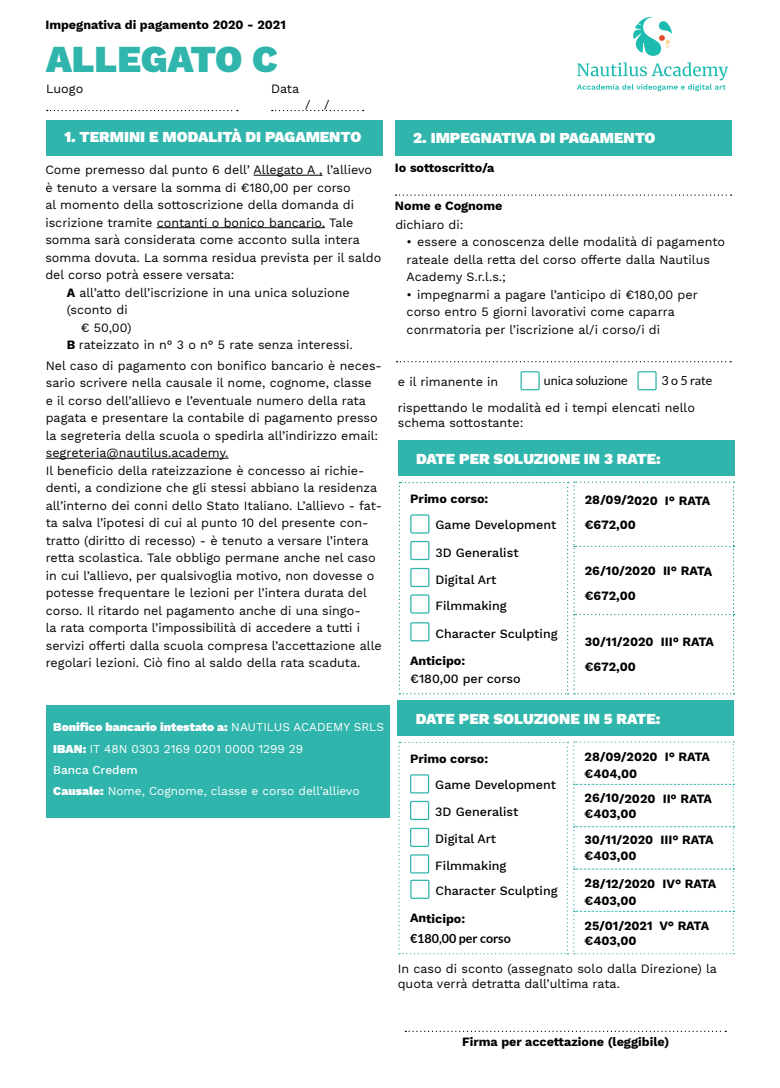
<style>
.page{position:relative;width:780px;height:1088px;background:#fff}
.page>*{position:absolute;margin:0;border:0;box-sizing:border-box;transform-origin:0 0}
.t1{font:900 37.5px "Work Sans";color:#2fb5ac}
.t2{font:900 15px "Work Sans";color:#fff}
.t3{font:12.5px/17.5px "Work Sans";color:#000}
.t4{font:700 12.5px "Work Sans";letter-spacing:-.005em;color:#000}
.t5{font:500 12.5px "Work Sans";color:#000}
.t6{font:12.5px "Lato";color:#000}
.t7{font:700 12.5px "Lato";color:#000}
.t8{font:11.88px/21.2px "Work Sans";color:#fff}
.s1{font-weight:700}
.s2{font-weight:900}
.s3{font-weight:500}
</style>
<div class="page">
<hr style="left:254px;top:175px;width:68px;height:1px;background:#000">
<hr style="left:157px;top:227px;width:168px;height:1px;background:#000">
<hr style="left:46px;top:458px;width:182px;height:1px;background:#000">
<svg style="left:47px;top:110px;width:191px;height:1px"></svg>
<svg style="left:272px;top:110px;width:91px;height:1px"></svg>
<div style="left:46px;top:705px;width:344px;height:113px;background:#30b5ac"></div>
<div style="left:46px;top:120px;width:336px;height:36px;background:#30b5ac"></div>
<div style="left:395px;top:120px;width:336px;height:36px;background:#30b5ac"></div>
<div style="left:398px;top:441px;width:336px;height:35px;background:#30b5ac"></div>
<div style="left:398px;top:701px;width:336px;height:35px;background:#30b5ac"></div>
<svg style="left:395px;top:194px;width:336px;height:2px"></svg>
<svg style="left:396px;top:361px;width:335px;height:1px"></svg>
<div style="left:520px;top:371px;width:19px;height:19px;border:1px solid #30b5ac"></div>
<div style="left:637px;top:371px;width:19px;height:19px;border:1px solid #30b5ac"></div>
<svg style="left:398px;top:741px;width:336px;height:213px"></svg>
<div style="left:410px;top:775px;width:18px;height:18px;background:#fff"></div>
<div style="left:410px;top:774px;width:19px;height:19px;border:1px solid #30b5ac"></div>
<div style="left:410px;top:828px;width:18px;height:18px;background:#fff"></div>
<div style="left:410px;top:828px;width:19px;height:19px;border:1px solid #30b5ac"></div>
<div style="left:410px;top:801px;width:18px;height:18px;background:#fff"></div>
<div style="left:410px;top:801px;width:19px;height:19px;border:1px solid #30b5ac"></div>
<div style="left:410px;top:855px;width:18px;height:18px;background:#fff"></div>
<div style="left:410px;top:854px;width:19px;height:19px;border:1px solid #30b5ac"></div>
<svg style="left:399px;top:481px;width:335px;height:213px"></svg>
<svg style="left:405px;top:1031px;width:321px;height:1px"></svg>
<div style="left:411px;top:623px;width:18px;height:18px;background:#fff"></div>
<div style="left:410px;top:622px;width:19px;height:19px;border:1px solid #30b5ac"></div>
<div style="left:411px;top:880px;width:18px;height:18px;background:#fff"></div>
<div style="left:410px;top:880px;width:19px;height:19px;border:1px solid #30b5ac"></div>
<svg style="left:577px;top:62px;width:151px;height:29px"></svg>
<svg style="left:633px;top:17px;width:39px;height:39px"></svg>
<p class="t4" style="left:45px;top:18px;width:242px">Impegnativa di pagamento 2020 - 2021</p>
<h1 class="t1" style="left:46px;top:38px;width:233px">ALLEGATO C</h1>
<p class="t3" style="left:46px;top:81px;width:39px">Luogo</p>
<p class="t3" style="left:271px;top:81px;width:30px">Data</p>
<p class="t6" style="left:305px;top:98px;width:25px">/ /</p>
<p class="t2" style="left:64px;top:129px;width:298px">1. TERMINI E MODALITÀ DI PAGAMENTO</p>
<p class="t2" style="left:413px;top:130px;width:244px">2. IMPEGNATIVA DI PAGAMENTO</p>
<p class="t3" style="left:45px;top:162px;width:328px">Come premesso dal punto 6 dell’ Allegato A , l’allievo</p>
<p class="t3" style="left:45px;top:179px;width:307px">è tenuto a versare la somma di €180,00 per corso</p>
<p class="t3" style="left:45px;top:197px;width:310px">al momento della sottoscrizione della domanda di</p>
<p class="t3" style="left:45px;top:214px;width:309px">iscrizione tramite contanti o bonico bancario. Tale</p>
<p class="t3" style="left:45px;top:232px;width:316px">somma sarà considerata come acconto sulla intera</p>
<p class="t3" style="left:45px;top:249px;width:337px">somma dovuta. La somma residua prevista per il saldo</p>
<p class="t3" style="left:45px;top:267px;width:191px">del corso potrà essere versata:</p>
<p class="t3" style="left:67px;top:284px;width:285px"><span class="s1">A</span> all’atto dell’iscrizione in una unica soluzione</p>
<p class="t3" style="left:67px;top:302px;width:63px">(sconto di</p>
<p class="t3" style="left:81px;top:319px;width:52px">€ 50,00)</p>
<p class="t3" style="left:67px;top:337px;width:288px"><span class="s1">B</span> rateizzato in n° 3 o n° 5 rate senza interessi.</p>
<p class="t3" style="left:46px;top:357px;width:338px">Nel caso di pagamento con bonifico bancario è neces&shy;sario scrivere nella causale il nome, cognome, classe e il corso dell’allievo e l’eventuale numero della rata pagata e presentare la contabile di pagamento presso la segreteria della scuola o spedirla all’indirizzo email: segreteria@nautilus.academy.<br>Il beneficio della rateizzazione è concesso ai richie&shy;denti, a condizione che gli stessi abbiano la residenza all’interno dei conni dello Stato Italiano. L’allievo - fat&shy;ta salva l’ipotesi di cui al punto 10 del presente con&shy;tratto (diritto di recesso) - è tenuto a versare l’intera retta scolastica. Tale obbligo permane anche nel caso in cui l’allievo, per qualsivoglia motivo, non dovesse o potesse frequentare le lezioni per l’intera durata del corso. Il ritardo nel pagamento anche di una singo-<br>la rata comporta l’impossibilità di accedere a tutti i servizi offerti dalla scuola compresa l’accettazione alle regolari lezioni. Ciò fino al saldo della rata scaduta.</p>
<p class="t8" style="left:53px;top:717px;width:332px"><span class="s2">Bonifico bancario intestato a:</span> NAUTILUS ACADEMY SRLS <span class="s2">IBAN:</span> IT 48N 0303 2169 0201 0000 1299 29<br><span class="s3">Banca Credem<br></span><span class="s2">Causale:</span> Nome, Cognome, classe e corso dell’allievo</p>
<p class="t4" style="left:395px;top:161px;width:101px">Io sottoscritto/a</p>
<p class="t4" style="left:395px;top:198px;width:109px">Nome e Cognome</p>
<p class="t3" style="left:395px;top:216px;width:70px">dichiaro di:</p>
<p class="t3" style="left:406px;top:234px;width:320px">• essere a conoscenza delle modalità di pagamento rateale della retta del corso offerte dalla Nautilus<br>Academy S.r.l.s.;</p>
<p class="t3" style="left:406px;top:286px;width:293px">• impegnarmi a pagare l’anticipo di €180,00 per corso entro 5 giorni lavorativi come caparra conrmatoria per l’iscrizione al/i corso/i di</p>
<p class="t3" style="left:398px;top:374px;width:102px">e il rimanente in</p>
<p class="t6" style="left:544px;top:374px;width:85px">unica soluzione</p>
<p class="t6" style="left:661px;top:374px;width:53px">3 o 5 rate</p>
<p class="t3" style="left:398px;top:400px;width:299px;line-height:15px">rispettando le modalità ed i tempi elencati nello schema sottostante:</p>
<p class="t2" style="left:416px;top:450px;width:246px">DATE PER SOLUZIONE IN 3 RATE:</p>
<p class="t4" style="left:410px;top:492px;width:80px">Primo corso:</p>
<p class="t5" style="left:435px;top:517px;width:122px">Game Development</p>
<p class="t5" style="left:435px;top:545px;width:85px">3D Generalist</p>
<p class="t5" style="left:435px;top:572px;width:62px">Digital Art</p>
<p class="t5" style="left:435px;top:598px;width:73px">Filmmaking</p>
<p class="t5" style="left:435px;top:626px;width:124px">Character Sculpting</p>
<p class="t4" style="left:410px;top:653px;width:57px">Anticipo:</p>
<p class="t5" style="left:410px;top:671px;width:112px">€180,00 per corso</p>
<p class="t4" style="left:584px;top:493px;width:127px">28/09/2020 I° RATA</p>
<p class="t4" style="left:584px;top:518px;width:52px">€672,00</p>
<p class="t4" style="left:585px;top:564px;width:129px">26/10/2020 II° RATA</p>
<p class="t4" style="left:585px;top:588px;width:52px">€672,00</p>
<p class="t4" style="left:585px;top:634px;width:131px">30/11/2020 III° RATA</p>
<p class="t4" style="left:585px;top:659px;width:52px">€672,00</p>
<p class="t2" style="left:416px;top:710px;width:246px">DATE PER SOLUZIONE IN 5 RATE:</p>
<p class="t4" style="left:410px;top:752px;width:80px">Primo corso:</p>
<p class="t5" style="left:435px;top:777px;width:122px">Game Development</p>
<p class="t5" style="left:435px;top:805px;width:85px">3D Generalist</p>
<p class="t5" style="left:435px;top:832px;width:62px">Digital Art</p>
<p class="t5" style="left:435px;top:858px;width:73px">Filmmaking</p>
<p class="t5" style="left:435px;top:884px;width:124px">Character Sculpting</p>
<p class="t4" style="left:410px;top:911px;width:57px">Anticipo:</p>
<p class="t7" style="left:410px;top:931px;width:102px">€180,00 per corso</p>
<p class="t4" style="left:584px;top:749px;width:127px">28/09/2020 I° RATA</p>
<p class="t4" style="left:584px;top:766px;width:54px">€404,00</p>
<p class="t4" style="left:584px;top:791px;width:129px">26/10/2020 II° RATA</p>
<p class="t4" style="left:584px;top:806px;width:53px">€403,00</p>
<p class="t4" style="left:584px;top:833px;width:131px">30/11/2020 III° RATA</p>
<p class="t4" style="left:584px;top:849px;width:53px">€403,00</p>
<p class="t4" style="left:584px;top:876px;width:133px">28/12/2020 IV° RATA</p>
<p class="t4" style="left:584px;top:918px;width:126px">25/01/2021 V° RATA</p>
<p class="t4" style="left:584px;top:893px;width:53px">€403,00</p>
<p class="t4" style="left:584px;top:934px;width:53px">€403,00</p>
<p class="t3" style="left:398px;top:962px;width:321px;line-height:15px">In caso di sconto (assegnato solo dalla Direzione) la quota verrà detratta dall’ultima rata.</p>
<p class="t4" style="left:462px;top:1035px;width:208px">Firma per accettazione (leggibile)</p>
</div>
